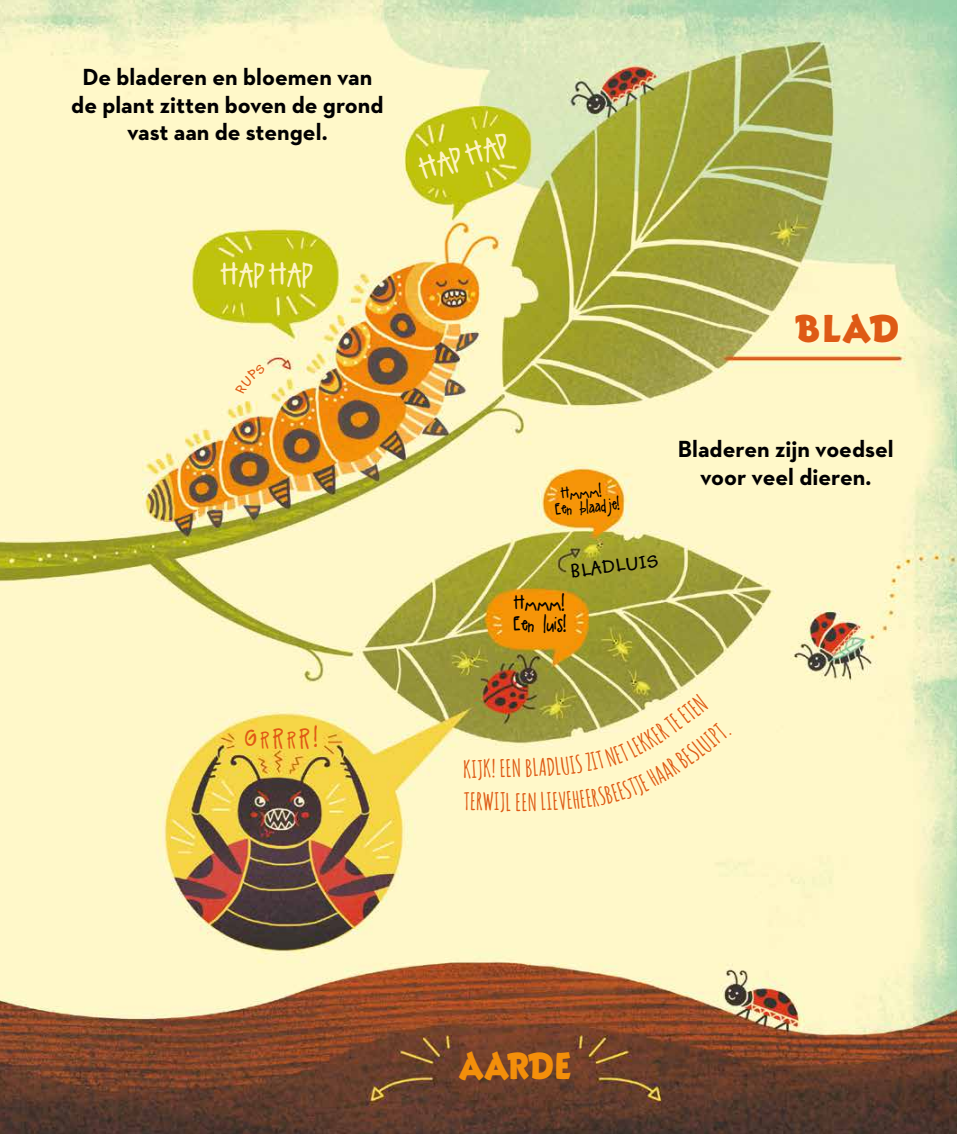
<style>
.page{position:relative;width:957px;height:1134px;background:#fff}
.page>*{position:absolute;margin:0;border:0;box-sizing:border-box;transform-origin:0 0}
.t1{font:40px "Eborg ITC Std";color:#de5a15}
.t2{font:38.88px "Eborg ITC Std";color:#f48f0a;scale:.9 1}
.t3{font:30px "A Little Pot";color:#fef4c4}
.t4{font:700 23.75px/27.5px "Neutraface 2 Text";color:#000001;text-align:center}
.t5{font:700 23.75px "Amatic";color:#de5a15}
.t6{font:22.5px "A Little Pot";color:#e05a15}
.t7{font:700 21.12px "Kidprint MT Pro";color:#000001}
.t8{font:18.62px/20.4px "A Little Pot";color:#000001}
.t9{font:15px/15px "A Little Pot";color:#000001}
.s1{font-size:18.62px}
</style>
<div class="page">
<img style="left:0;top:0;width:957px;height:1134px">
<svg style="left:235px;top:364px;width:31px;height:31px"></svg>
<svg style="left:513px;top:693px;width:219px;height:118px;background:#ebe4ad"></svg>
<p class="t4" style="left:71px;top:63px;width:314px">De bladeren en bloemen van de plant zitten boven de grond vast aan de stengel.</p>
<p class="t3" style="left:220px;top:260px;width:94px">HAP HAP</p>
<p class="t3" style="left:415px;top:156px;width:94px;rotate:-17deg">HAP HAP</p>
<h1 class="t1" style="left:795px;top:307px;width:105px">BLAD</h1>
<p class="t6" style="left:245px;top:726px;width:74px">G<span class="s1">R</span>R<span class="s1">R</span>R!</p>
<p class="t9" style="left:553px;top:488px;width:66px;text-indent:7px;rotate:-5deg">Hmmm!<br>Een blaadje!</p>
<p class="t7" style="left:569px;top:560px;width:90px;rotate:-8deg">BLADLUIS</p>
<p class="t8" style="left:513px;top:595px;width:54px">Hmmm!<br>Een luis!</p>
<p class="t4" style="left:678px;top:435px;width:217px">Bladeren zijn voedsel voor veel dieren.</p>
<p class="t5" style="left:463px;top:752px;width:50px;rotate:-1deg">KIJK! EE</p>
<p class="t5" style="left:464px;top:784px;width:49px;rotate:1deg">TERWIJL</p>
<p class="t5" style="left:515px;top:785px;width:13px">EE</p>
<h2 class="t2" style="left:459px;top:1044px;width:126px">AARDE</h2>
</div>
